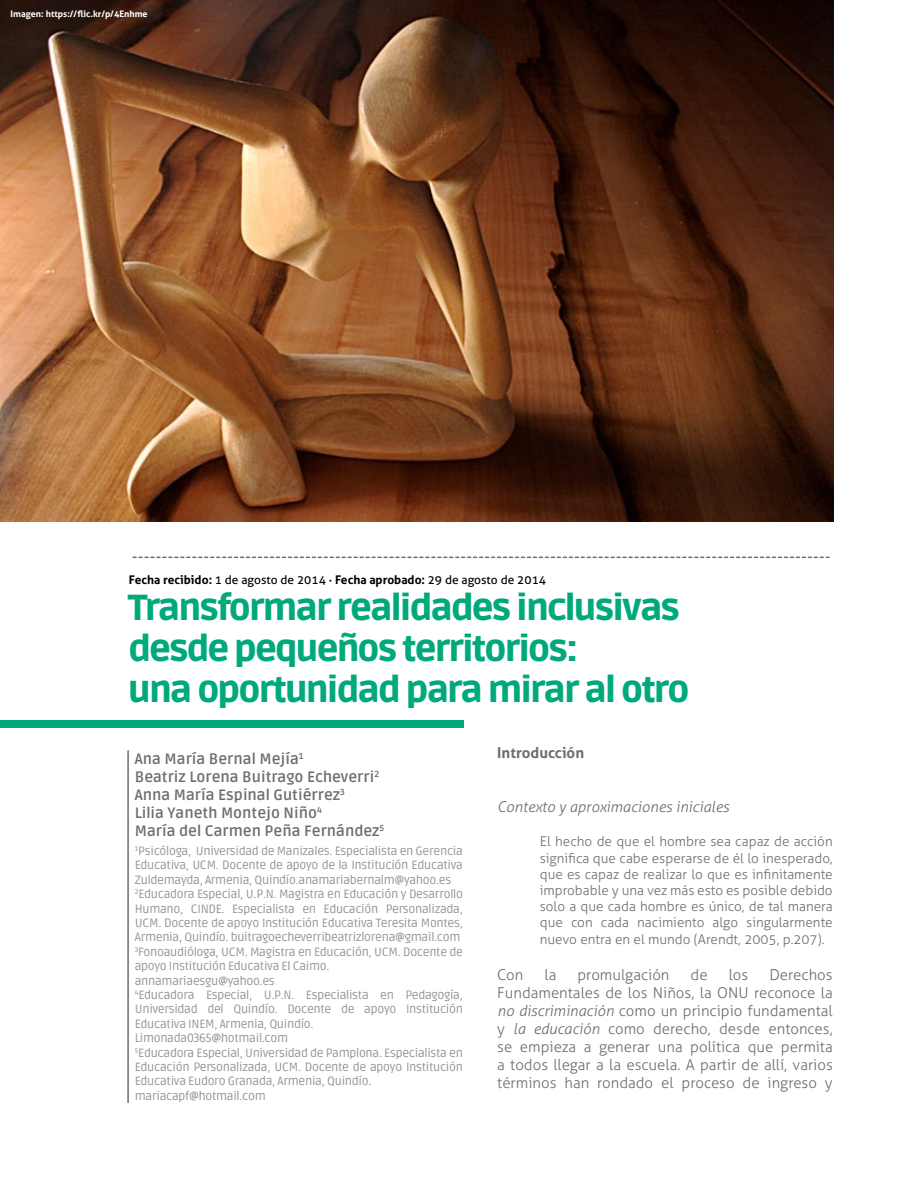
<style>
.page{position:relative;width:918px;height:1188px;background:#fff}
.page>*{position:absolute;margin:0;border:0;box-sizing:border-box;transform-origin:0 0}
.t1{font:900 36px/41px "Ruda";letter-spacing:-.05em;color:#00a97c}
.t2{font:300 15px/18px "Aller";color:#6d6e71;text-align:justify}
.t3{font:700 15px/18px "Ruda";color:#6d6e71}
.t4{font:italic 300 15px "Aller";color:#6d6e71}
.t5{font:700 15px "Aller";color:#6d6e71}
.t6{font:300 13.5px/16.2px "Aller";color:#6d6e71;text-align:justify}
.t7{font:12px/14.4px "Ruda";letter-spacing:-.025em;color:#939598}
.t8{font:12px "Aller";color:#000}
.t9{font:700 9px "Aller";color:#fff}
.s1{font-weight:700}
.s2{font-style:italic}
</style>
<div class="page">
<svg style="left:133px;top:557px;width:696px;height:1px"></svg>
<hr style="left:127px;top:750px;width:2px;height:353px;background:#6d6e71">
<div style="left:0;top:720px;width:464px;height:8px;background:#00a97c"></div>
<img style="left:0;top:0;width:834px;height:521px">
<p class="t9" style="left:11px;top:9px;width:139px">Imagen: https://flic.kr/p/4Enhme</p>
<p class="t8" style="left:129px;top:573px;width:419px"><span class="s1">Fecha recibido:</span> 1 de agosto de 2014 <span class="s1">· Fecha aprobado:</span> 29 de agosto de 2014</p>
<h1 class="t1" style="left:128px;top:589px;width:563px">Transformar realidades inclusivas desde pequeños territorios:<br>una oportunidad para mirar al otro</h1>
<p class="t3" style="left:135px;top:750px;width:251px">Ana María Bernal Mejía<sup>1<br></sup>Beatriz Lorena Buitrago Echeverri<sup>2<br></sup>Anna María Espinal Gutiérrez<sup>3<br></sup>Lilia Yaneth Montejo Niño<sup>4<br></sup>María del Carmen Peña Fernández<sup>5</sup></p>
<p class="t7" style="left:135px;top:844px;width:330px"><sup>1</sup>Psicóloga, Universidad de Manizales. Especialista en Gerencia Educativa, UCM. Docente de apoyo de la Institución Educativa Zuldemayda, Armenia, Quindío.anamariabernalm@yahoo.es <sup>2</sup>Educadora Especial, U.P.N. Magistra en Educación y Desarrollo Humano, CINDE. Especialista en Educación Personalizada, UCM. Docente de apoyo Institución Educativa Teresita Montes, Armenia, Quindío. buitragoecheverribeatrizlorena@gmail.com <sup>3</sup>Fonoaudióloga, UCM. Magistra en Educación, UCM. Docente de apoyo Institución Educativa El Caimo. annamariaesgu@yahoo.es<br><sup>4</sup>Educadora Especial, U.P.N. Especialista en Pedagogía, Universidad del Quindío. Docente de apoyo Institución Educativa INEM, Armenia, Quindío.<br>Limonada0365@hotmail.com<br><sup>5</sup>Educadora Especial, Universidad de Pamplona. Especialista en Educación Personalizada, UCM. Docente de apoyo Institución Educativa Eudoro Granada, Armenia, Quindío. mariacapf@hotmail.com</p>
<p class="t5" style="left:497px;top:744px;width:88px">Introducción</p>
<p class="t4" style="left:497px;top:798px;width:233px">Contexto y aproximaciones iniciales</p>
<p class="t6" style="left:540px;top:833px;width:294px">El hecho de que el hombre sea capaz de acción significa que cabe esperarse de él lo inesperado, que es capaz de realizar lo que es infinitamente improbable y una vez más esto es posible debido solo a que cada hombre es único, de tal manera que con cada nacimiento algo singularmente nuevo entra en el mundo (Arendt, 2005, p.207).</p>
<p class="t2" style="left:497px;top:965px;width:28px">Con</p>
<p class="t2" style="left:545px;top:965px;width:13px">la</p>
<p class="t2" style="left:577px;top:965px;width:94px">promulgación</p>
<p class="t2" style="left:691px;top:965px;width:19px">de</p>
<p class="t2" style="left:729px;top:965px;width:21px">los</p>
<p class="t2" style="left:497px;top:965px;width:337px;text-indent:272px">Derechos Fundamentales de los Niños, la ONU reconoce la <span class="s2">no discriminación</span> como un principio fundamental y <span class="s2">la educación</span> como derecho, desde entonces, se empieza a generar una política que permita a todos llegar a la escuela. A partir de allí, varios términos han rondado el proceso de ingreso y</p>
</div>
